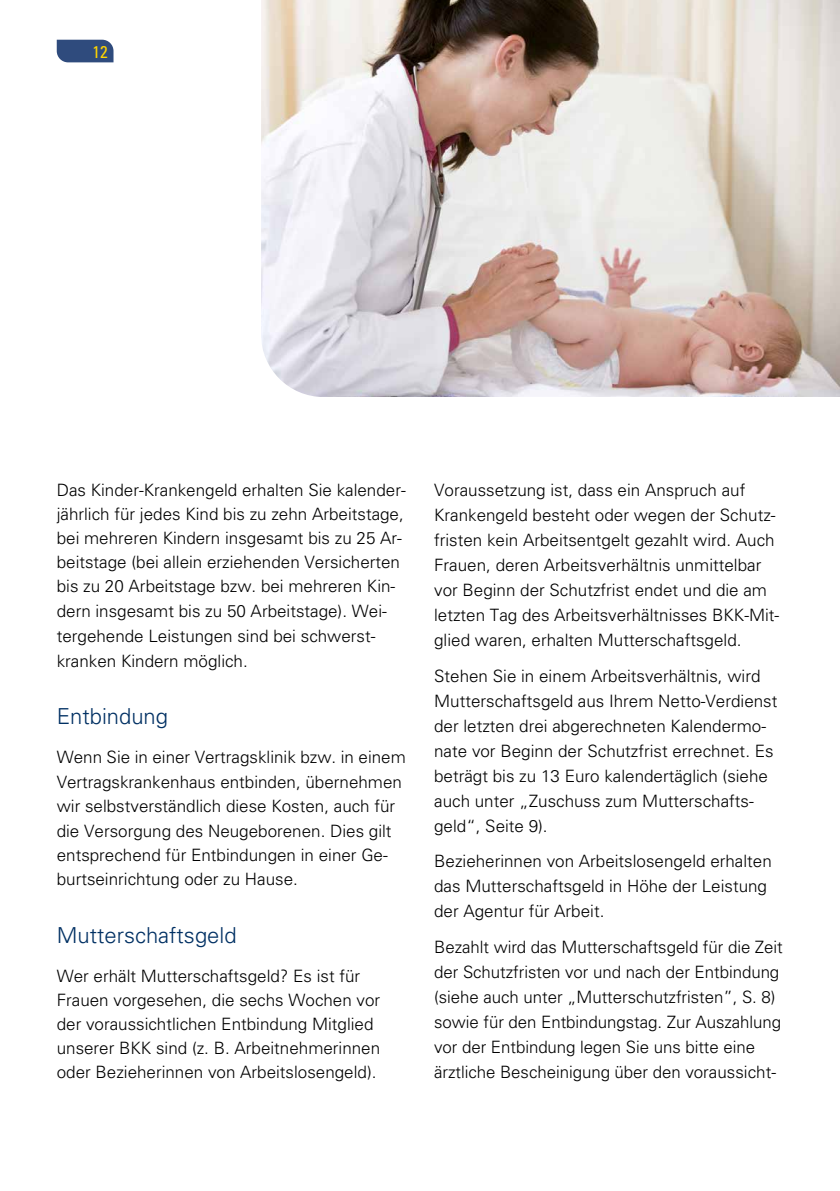
<style>
.page{position:relative;width:840px;height:1191px;background:#fff}
.page>*{position:absolute;margin:0;border:0;box-sizing:border-box;transform-origin:0 0}
.t1{font:300 22px "Univers";color:#003063}
.t2{font:300 17px/25px "Univers";color:#000}
.t3{font:condensed 17px "Univers";color:#ffd500}
</style>
<div class="page">
<svg style="left:57px;top:40px;width:56px;height:22px"></svg>
<img style="left:261px;top:0;width:578px;height:397px">
<p class="t3" style="left:92px;top:41px;width:17px">12</p>
<p class="t2" style="left:57px;top:477px;width:350px;line-height:24.4px">Das Kinder-Krankengeld erhalten Sie kalender&shy;jährlich für jedes Kind bis zu zehn Arbeitstage, bei mehreren Kindern insgesamt bis zu 25 Ar&shy;beitstage (bei allein erziehenden Versicherten bis zu 20 Arbeitstage bzw. bei mehreren Kin&shy;dern insgesamt bis zu 50 Arbeitstage). Wei&shy;tergehende Leistungen sind bei schwerst&shy;kranken Kindern möglich.</p>
<p class="t1" style="left:57px;top:703px;width:113px">Entbindung</p>
<p class="t2" style="left:57px;top:744px;width:350px;line-height:24.4px">Wenn Sie in einer Vertragsklinik bzw. in einem Vertragskrankenhaus entbinden, übernehmen wir selbstverständlich diese Kosten, auch für die Versorgung des Neugeborenen. Dies gilt entsprechend für Entbindungen in einer Ge&shy;burtseinrichtung oder zu Hause.</p>
<p class="t1" style="left:57px;top:922px;width:181px">Mutterschaftsgeld</p>
<p class="t2" style="left:57px;top:963px;width:325px;line-height:24px">Wer erhält Mutterschaftsgeld? Es ist für Frauen vorgesehen, die sechs Wochen vor der voraussichtlichen Entbindung Mitglied unserer BKK sind (z. B. Arbeitnehmerinnen oder Bezieherinnen von Arbeitslosengeld).</p>
<p class="t2" style="left:434px;top:477px;width:346px">Voraussetzung ist, dass ein Anspruch auf Krankengeld besteht oder wegen der Schutz&shy;fristen kein Arbeitsentgelt gezahlt wird. Auch Frauen, deren Arbeitsverhältnis unmittelbar vor Beginn der Schutzfrist endet und die am letzten Tag des Arbeitsverhältnisses BKK-Mit&shy;glied waren, erhalten Mutterschaftsgeld.</p>
<p class="t2" style="left:434px;top:663px;width:344px">Stehen Sie in einem Arbeitsverhältnis, wird Mutterschaftsgeld aus Ihrem Netto-Verdienst der letzten drei abgerechneten Kalendermo&shy;nate vor Beginn der Schutzfrist errechnet. Es beträgt bis zu 13 Euro kalendertäglich (siehe auch unter „Zuschuss zum Mutterschafts&shy;geld“, Seite 9).</p>
<p class="t2" style="left:434px;top:848px;width:339px">Bezieherinnen von Arbeitslosengeld erhalten das Mutterschaftsgeld in Höhe der Leistung der Agentur für Arbeit.</p>
<p class="t2" style="left:434px;top:933px;width:350px">Bezahlt wird das Mutterschaftsgeld für die Zeit der Schutzfristen vor und nach der Entbindung (siehe auch unter „Mutterschutzfristen”, S. 8) sowie für den Entbindungstag. Zur Auszahlung vor der Entbindung legen Sie uns bitte eine ärztliche Bescheinigung über den voraussicht-</p>
</div>
